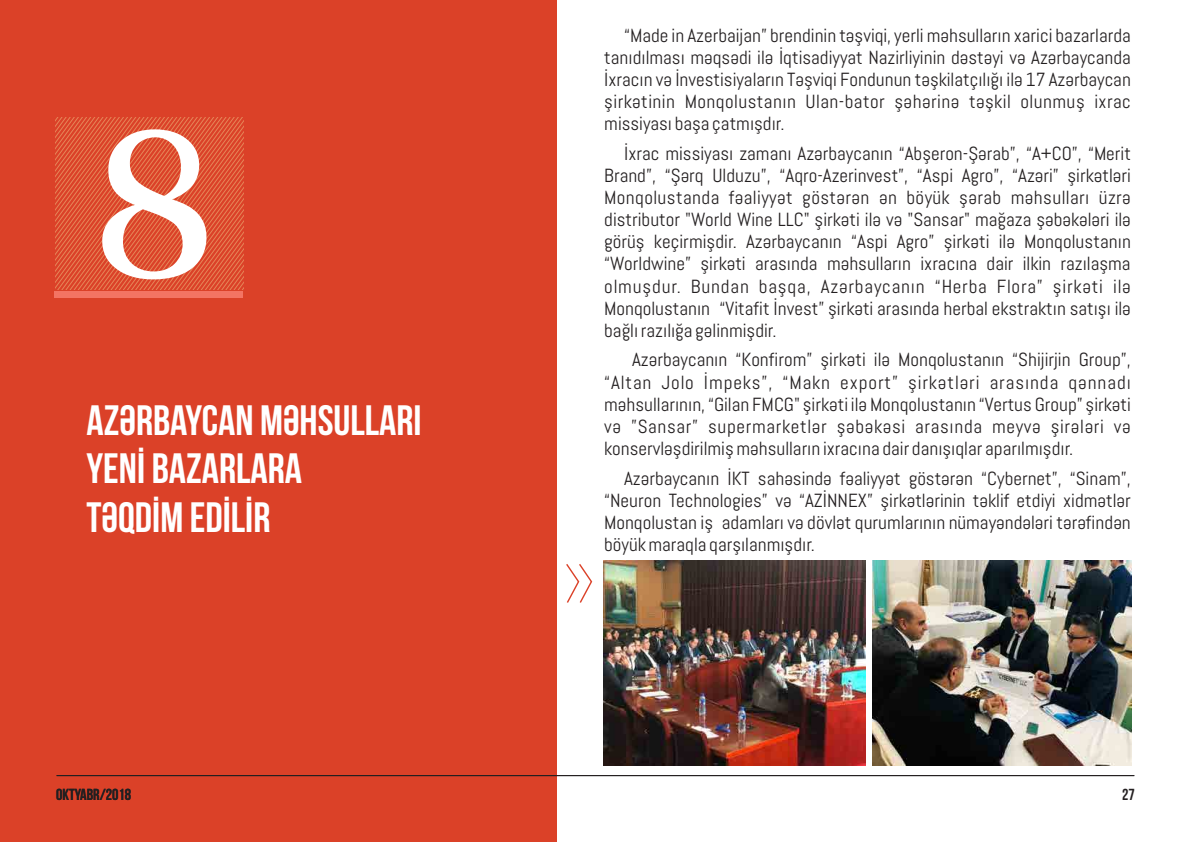
<style>
.page{position:relative;width:1191px;height:842px;background:#fff}
.page>*{position:absolute;margin:0;border:0;box-sizing:border-box;transform-origin:0 0}
.t1{font:600 209.2px "Century 751 BT";color:#fff}
.t2{font:700 42.4px/48.6px "Bebas Neue";color:#fff}
.t3{font:19px/22.1px "Abel Pro";color:#231f20;text-align:justify}
.t4{font:700 16px "Bebas Neue";color:#231f20}
</style>
<div class="page">
<div style="left:0;top:0;width:556px;height:842px;background:#db4128"></div>
<svg style="left:55px;top:118px;width:189px;height:171px"></svg>
<hr style="left:57px;top:775px;width:1077px;height:1px;background:#231f20">
<img style="left:603px;top:561px;width:262px;height:204px">
<img style="left:872px;top:560px;width:259px;height:206px">
<svg style="left:566px;top:564px;width:27px;height:39px"></svg>
<div style="left:55px;top:291px;width:188px;height:7px;background:#f37463"></div>
<h1 class="t1" style="left:93px;top:118px;width:124px">8</h1>
<h2 class="t2" style="left:86px;top:400px;width:337px">AZƏRBAYCAN MƏHSULLARI<br>YENİ BAZARLARA<br>TƏQDİM EDİLİR</h2>
<p class="t3" style="left:604px;top:26px;width:528px;text-indent:20px">“Made in Azerbaijan” brendinin təşviqi, yerli məhsulların xarici bazarlarda tanıdılması məqsədi ilə İqtisadiyyat Nazirliyinin dəstəyi və Azərbaycanda İxracın və İnvestisiyaların Təşviqi Fondunun təşkilatçılığı ilə 17 Azərbaycan şirkətinin Monqolustanın Ulan-bator şəhərinə təşkil olunmuş ixrac missiyası başa çatmışdır.</p>
<p class="t3" style="left:604px;top:144px;width:528px;text-indent:20px">İxrac missiyası zamanı Azərbaycanın “Abşeron-Şərab”, “A+CO”, “Merit Brand”, “Şərq Ulduzu”, “Aqro-Azerinvest”, “Aspi Agro”, “Azəri” şirkətləri Monqolustanda fəaliyyət göstərən ən böyük şərab məhsulları üzrə distributor "World Wine LLC" şirkəti ilə və "Sansar" mağaza şəbəkələri ilə görüş keçirmişdir. Azərbaycanın “Aspi Agro” şirkəti ilə Monqolustanın “Worldwine” şirkəti arasında məhsulların ixracına dair ilkin razılaşma olmuşdur. Bundan başqa, Azərbaycanın “Herba Flora” şirkəti ilə Monqolustanın “Vitafit İnvest” şirkəti arasında herbal ekstraktın satışı ilə bağlı razılığa gəlinmişdir.</p>
<p class="t3" style="left:604px;top:351px;width:528px;text-indent:28px">Azərbaycanın “Konfirom” şirkəti ilə Monqolustanın “Shijirjin Group”, “Altan Jolo İmpeks”, “Makn export” şirkətləri arasında qənnadı məhsullarının, “Gilan FMCG" şirkəti ilə Monqolustanın “Vertus Group” şirkəti və ”Sansar” supermarketlər şəbəkəsi arasında meyvə şirələri və konservləşdirilmiş məhsulların ixracına dair danışıqlar aparılmışdır.</p>
<p class="t3" style="left:604px;top:469px;width:528px;text-indent:20px">Azərbaycanın İKT sahəsində fəaliyyət göstərən “Cybernet”, “Sinam”, “Neuron Technologies” və “AZİNNEX” şirkətlərinin təklif etdiyi xidmətlər Monqolustan iş adamları və dövlət qurumlarının nümayəndələri tərəfindən böyük maraqla qarşılanmışdır.</p>
<p class="t4" style="left:56px;top:788px;width:77px">OKTYABR/2018</p>
<p class="t4" style="left:1122px;top:788px;width:14px">27</p>
</div>
